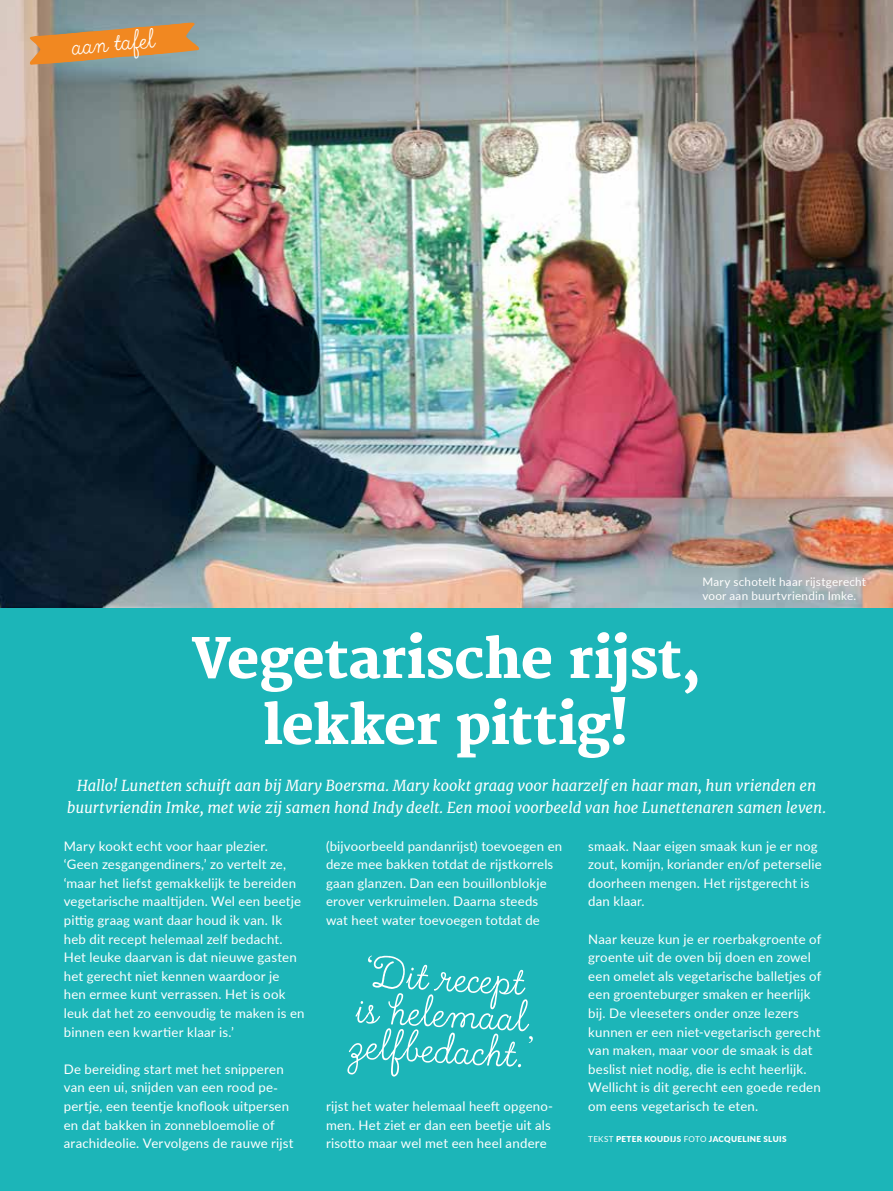
<style>
.page{position:relative;width:893px;height:1191px;background:#1cb5b8}
.page>*{position:absolute;margin:0;border:0;box-sizing:border-box;transform-origin:0 0}
.t1{font:54px "True North Script";color:#fff}
.t2{font:800 54px/66px "Merriweather";letter-spacing:-.01em;color:#fff;text-align:center}
.t3{font:33px "True North Script";color:#fff}
.t4{font:italic 15px/22.5px "Merriweather";letter-spacing:-.01em;color:#fff;text-align:center}
.t5{font:13.2px/18.6px "Lato";letter-spacing:.015em;color:#fff}
.t6{font:11.7px/14.1px "Lato";letter-spacing:.02em;color:#fff}
.t7{font:900 8.1px "Lato";letter-spacing:.045em;color:#fff}
.s1{font-weight:400}
</style>
<div class="page">
<img style="left:0;top:0;width:893px;height:607px">
<svg style="left:30px;top:22px;width:169px;height:43px;background:#ca9152"></svg>
<h2 class="t3" style="left:70px;top:28px;width:85px;rotate:-5deg">aan tafel</h2>
<p class="t6" style="left:702px;top:574px;width:165px">Mary schotelt haar rijstgerecht voor aan buurtvriendin Imke.</p>
<h1 class="t2" style="left:192px;top:628px;width:511px">Vegetarische rijst, lekker pittig!</h1>
<p class="t4" style="left:67px;top:774px;width:761px">Hallo! Lunetten schuift aan bij Mary Boersma. Mary kookt graag voor haarzelf en haar man, hun vrienden en buurtvriendin Imke, met wie zij samen hond Indy deelt. Een mooi voorbeeld van hoe Lunettenaren samen leven.</p>
<p class="t5" style="left:64px;top:836px;width:242px">Mary kookt echt voor haar plezier. ‘Geen zesgangendiners,’ zo vertelt ze, ‘maar het liefst gemakkelijk te bereiden vegetarische maaltijden. Wel een beetje pittig graag want daar houd ik van. Ik heb dit recept helemaal zelf bedacht.<br>Het leuke daarvan is dat nieuwe gasten het gerecht niet kennen waardoor je hen ermee kunt verrassen. Het is ook leuk dat het zo eenvoudig te maken is en binnen een kwartier klaar is.’</p>
<p class="t5" style="left:64px;top:1059px;width:231px">De bereiding start met het snipperen van een ui, snijden van een rood pe&shy;pertje, een teentje knoflook uitpersen en dat bakken in zonnebloemolie of arachideolie. Vervolgens de rauwe rijst</p>
<p class="t5" style="left:326px;top:836px;width:238px">(bijvoorbeeld pandanrijst) toevoegen en deze mee bakken totdat de rijstkorrels gaan glanzen. Dan een bouillonblokje erover verkruimelen. Daarna steeds wat heet water toevoegen totdat de</p>
<p class="t5" style="left:588px;top:836px;width:235px">smaak. Naar eigen smaak kun je er nog zout, komijn, koriander en/of peterselie doorheen mengen. Het rijstgerecht is dan klaar.</p>
<p class="t5" style="left:588px;top:929px;width:235px">Naar keuze kun je er roerbakgroente of groente uit de oven bij doen en zowel een omelet als vegetarische balletjes of een groenteburger smaken er heerlijk bij. De vleeseters onder onze lezers kunnen er een niet-vegetarisch gerecht van maken, maar voor de smaak is dat beslist niet nodig, die is echt heerlijk.<br>Wellicht is dit gerecht een goede reden om eens vegetarisch te eten.</p>
<p class="t7" style="left:588px;top:1132px;width:200px"><span class="s1">TEKST</span> PETER KOUDIJS <span class="s1">FOTO</span> JACQUELINE SLUIS</p>
<h1 class="t1" style="left:365px;top:942px;width:162px;rotate:3deg">‘Dit recept</h1>
<h1 class="t1" style="left:357px;top:978px;width:173px;rotate:3deg">is helemaal</h1>
<h1 class="t1" style="left:351px;top:1014px;width:184px;rotate:3deg">zelfbedacht.’</h1>
<p class="t5" style="left:326px;top:1096px;width:229px">rijst het water helemaal heeft opgeno&shy;men. Het ziet er dan een beetje uit als risotto maar wel met een heel andere</p>
</div>
